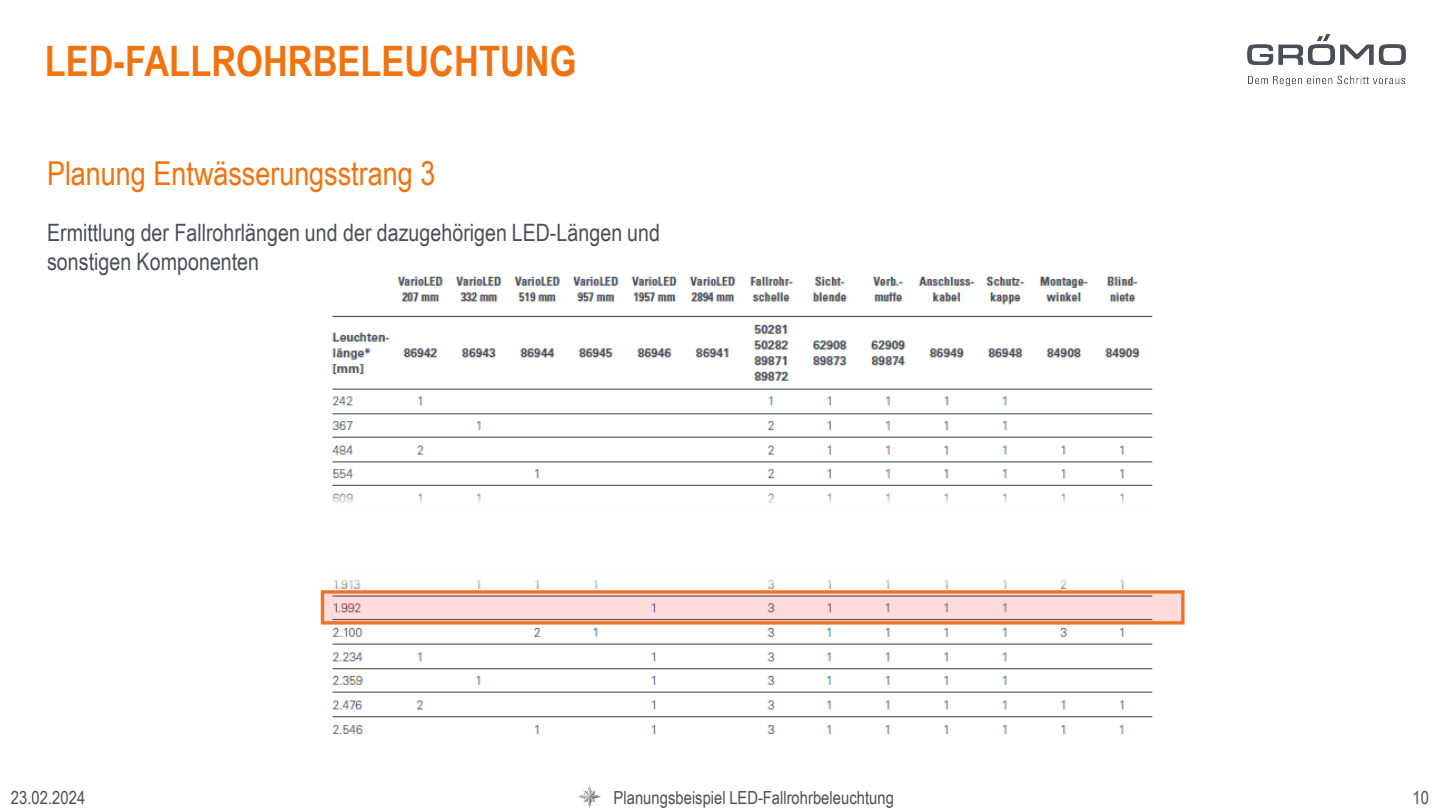
<style>
.page{position:relative;width:1440px;height:810px;background:#fff}
.page>*{position:absolute;margin:0;border:0;box-sizing:border-box;transform-origin:0 0}
.t1{font:700 42px "Arial Narrow";color:#f1730f}
.t2{font:33px "Arial Narrow";color:#f1730f}
.t3{font:24px/28.8px "Arial Narrow";letter-spacing:.005em;color:#4a4f55}
.t4{font:18px "Arial Narrow";letter-spacing:.005em;color:#494f54}
</style>
<div class="page">
<img style="left:578px;top:785px;width:23px;height:23px">
<img style="left:1247px;top:34px;width:159px;height:53px">
<img style="left:331px;top:276px;width:822px;height:210px">
<img style="left:320px;top:595px;width:833px;height:138px">
<img style="left:320px;top:493px;width:804px;height:102px">
<div style="left:322px;top:592px;width:861px;height:31px;background:#f00;opacity:.14"></div>
<div style="left:321px;top:590px;width:864px;height:35px;border:3px solid #ef7324"></div>
<p class="t1" style="left:45px;top:30px;width:533px">LED-FALLROHRBELEUCHTUNG</p>
<p class="t2" style="left:47px;top:149px;width:390px">Planung Entwässerungsstrang 3</p>
<p class="t3" style="left:47px;top:217px;width:615px">Ermittlung der Fallrohrlängen und der dazugehörigen LED-Längen und sonstigen Komponenten</p>
<p class="t4" style="left:11px;top:785px;width:76px">23.02.2024</p>
<p class="t4" style="left:614px;top:785px;width:282px">Planungsbeispiel LED-Fallrohrbeleuchtung</p>
<p class="t4" style="left:1413px;top:785px;width:18px">10</p>
</div>
